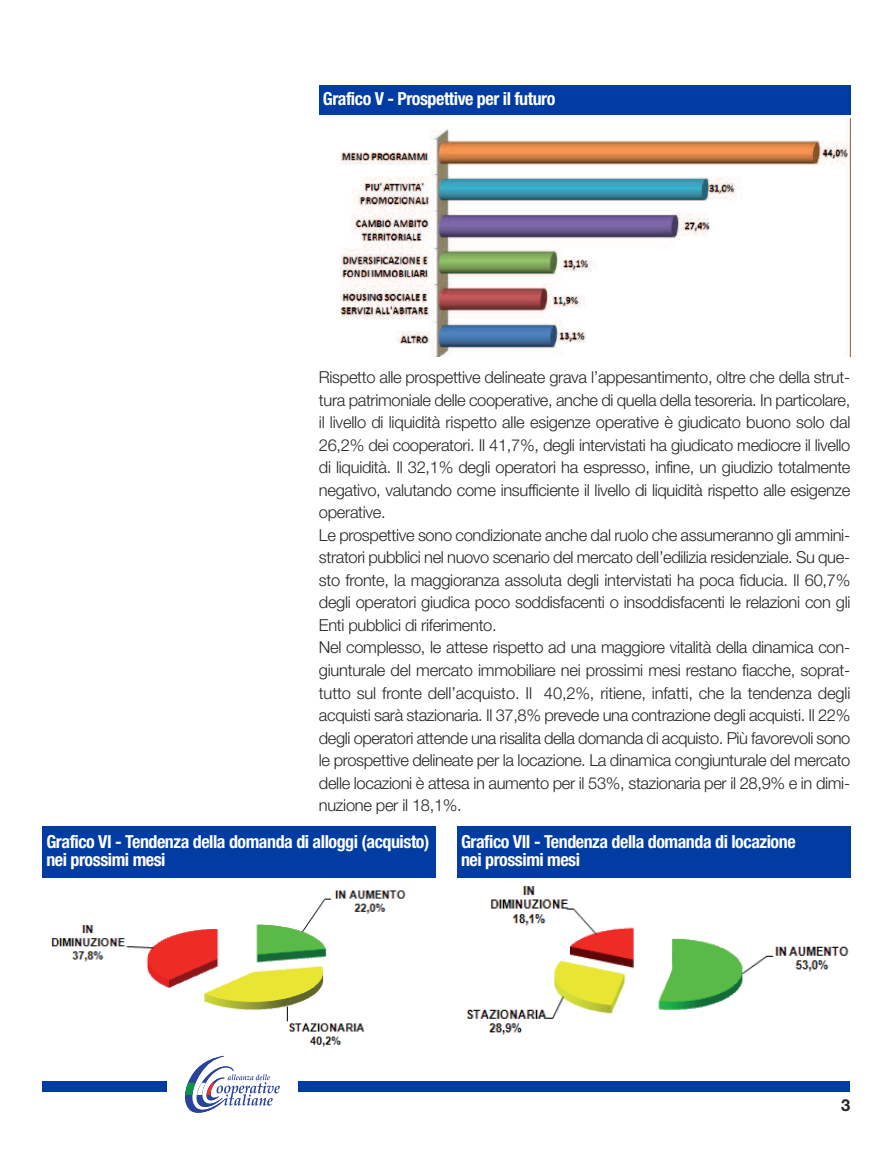
<style>
.page{position:relative;width:893px;height:1149px;background:#fff}
.page>*{position:absolute;margin:0;border:0;box-sizing:border-box;transform-origin:0 0}
.t1{font:700 condensed 18px/18px "Helvetica Neue";letter-spacing:-.025em;color:#fff}
.t2{font:300 16.5px/22.5px "Helvetica Neue";letter-spacing:-.02em;color:#272627}
.t3{font:700 16.5px "Helvetica Neue";color:#272627}
</style>
<div class="page">
<img style="left:43px;top:877px;width:393px;height:170px">
<img style="left:457px;top:877px;width:393px;height:158px">
<div style="left:43px;top:1080px;width:807px;height:10px;background:#003ca2"></div>
<div style="left:167px;top:1054px;width:131px;height:59px;background:#fff"></div>
<svg style="left:184px;top:1055px;width:96px;height:57px"></svg>
<div style="left:319px;top:85px;width:531px;height:30px;background:#003ca2"></div>
<img style="left:340px;top:118px;width:510px;height:238px">
<div style="left:43px;top:826px;width:393px;height:51px;background:#003ca2"></div>
<div style="left:457px;top:826px;width:393px;height:51px;background:#003ca2"></div>
<p class="t1" style="left:323px;top:91px;width:234px">Grafico V - Prospettive per il futuro</p>
<p class="t2" style="left:319px;top:365px;width:533px">Rispetto alle prospettive delineate grava l’appesantimento, oltre che della strut&shy;tura patrimoniale delle cooperative, anche di quella della tesoreria. In particolare, il livello di liquidità rispetto alle esigenze operative è giudicato buono solo dal 26,2% dei cooperatori. Il 41,7%, degli intervistati ha giudicato mediocre il livello di liquidità. Il 32,1% degli operatori ha espresso, infine, un giudizio totalmente negativo, valutando come insufficiente il livello di liquidità rispetto alle esigenze operative.<br>Le prospettive sono condizionate anche dal ruolo che assumeranno gli ammini&shy;stratori pubblici nel nuovo scenario del mercato dell’edilizia residenziale. Su que&shy;sto fronte, la maggioranza assoluta degli intervistati ha poca fiducia. Il 60,7% degli operatori giudica poco soddisfacenti o insoddisfacenti le relazioni con gli Enti pubblici di riferimento.<br>Nel complesso, le attese rispetto ad una maggiore vitalità della dinamica con&shy;giunturale del mercato immobiliare nei prossimi mesi restano fiacche, soprat&shy;tutto sul fronte dell’acquisto. Il 40,2%, ritiene, infatti, che la tendenza degli acquisti sarà stazionaria. Il 37,8% prevede una contrazione degli acquisti. Il 22% degli operatori attende una risalita della domanda di acquisto. Più favorevoli sono le prospettive delineate per la locazione. La dinamica congiunturale del mercato delle locazioni è attesa in aumento per il 53%, stazionaria per il 28,9% e in dimi&shy;nuzione per il 18,1%.</p>
<p class="t1" style="left:46px;top:833px;width:385px">Grafico VI - Tendenza della domanda di alloggi (acquisto) nei prossimi mesi</p>
<p class="t1" style="left:461px;top:833px;width:336px">Grafico VII - Tendenza della domanda di locazione nei prossimi mesi</p>
<p class="t3" style="left:841px;top:1093px;width:11px">3</p>
</div>
